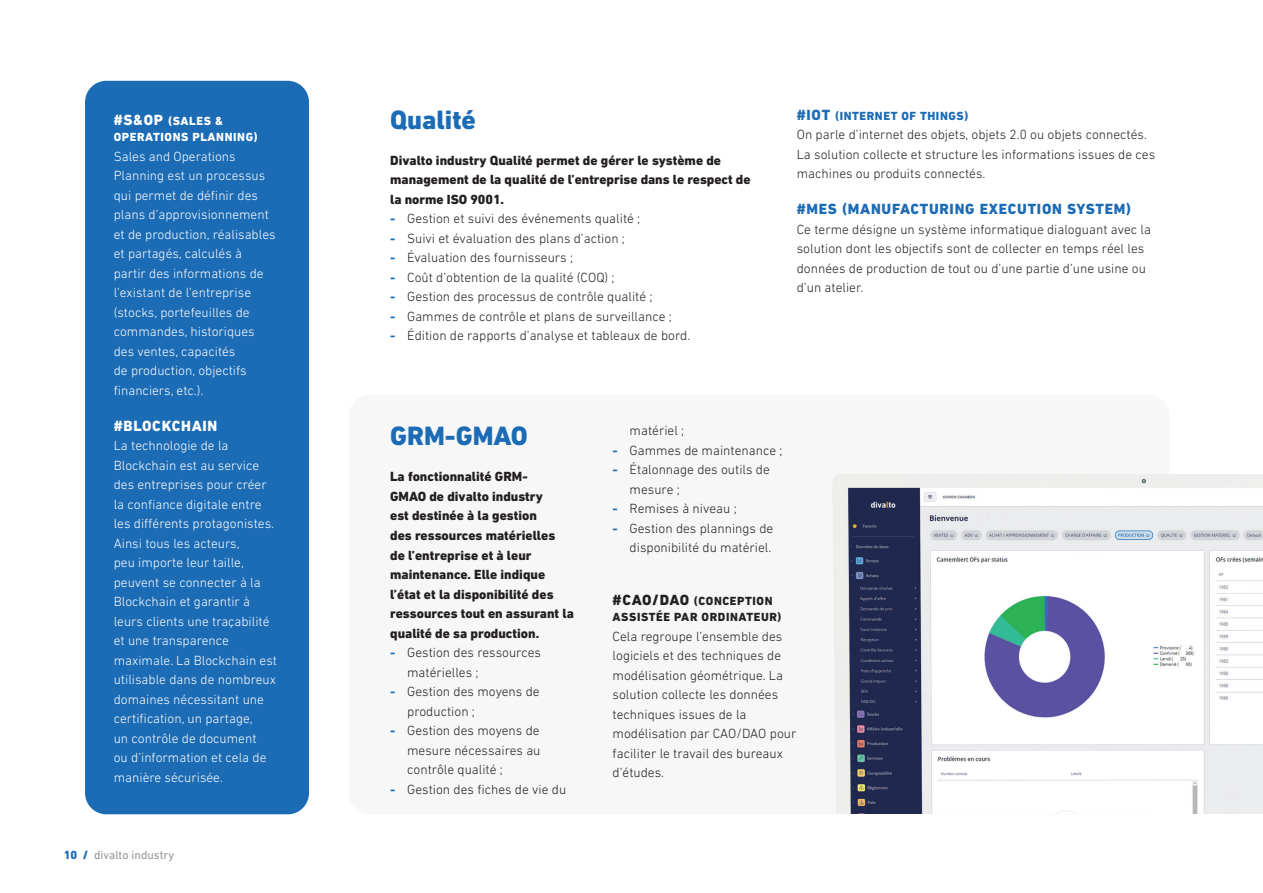
<style>
.page{position:relative;width:1263px;height:893px;background:#fff}
.page>*{position:absolute;margin:0;border:0;box-sizing:border-box;transform-origin:0 0}
.soustitre_MAJ{font:800 27px "DIN Next LT Pro";color:#1b6bb5}
.soustitre_MAJ-2{font:800 15px "DIN Next LT Pro";letter-spacing:.05em;color:#1b6bb5}
.soustitre_MAJ-3{font:800 15px "DIN Next LT Pro";letter-spacing:.05em;color:#fff}
.texte{font:300 13.5px/19.5px "DIN Next LT Pro";color:#231f20}
.texte-2{font:300 13.5px/19.5px "DIN Next LT Pro";color:#fff}
.intro_medium_bold{font:800 13.5px/19.5px "DIN Next LT Pro";color:#231f20}
.soustitre_MAJ-4{font:800 12px/16.5px "DIN Next LT Pro";letter-spacing:.05em;color:#231f20}
.soustitre_MAJ-5{font:800 12px/16.5px "DIN Next LT Pro";letter-spacing:.05em;color:#fff}
.soustitre_MAJ-6{font:800 12px "DIN Next LT Pro";letter-spacing:.05em;color:#1b6bb5}
.t1{font:12px "DIN Next LT Pro";color:#939598}
.s1{font-size:15px}
.s2{font-weight:800;color:#1b6bb5}
.s3{font-weight:700;color:#1b6bb5}
</style>
<div class="page">
<div style="left:349px;top:395px;width:820px;height:419px;background:#f7f7f8;border-radius:21px"></div>
<div style="left:85px;top:81px;width:224px;height:733px;background:#1b6bb5;border-radius:21px"></div>
<img style="left:833px;top:474px;width:430px;height:339px">
<p class="soustitre_MAJ-5" style="left:114px;top:112px;width:145px"><span class="s1">#S&amp;OP</span> (SALES &amp;<br>OPERATIONS PLANNING)</p>
<p class="texte-2" style="left:114px;top:146px;width:163px">Sales and Operations<br>Planning est un processus qui permet de définir des plans d’approvisionnement et de production, réalisables et partagés, calculés à partir des informations de l’existant de l’entreprise (stocks, portefeuilles de commandes, historiques des ventes, capacités<br>de production, objectifs financiers, etc.).</p>
<p class="soustitre_MAJ-3" style="left:114px;top:417px;width:105px">#BLOCKCHAIN</p>
<p class="texte-2" style="left:114px;top:436px;width:165px">La technologie de la<br>Blockchain est au service des entreprises pour créer la confiance digitale entre les différents protagonistes.<br>Ainsi tous les acteurs,<br>peu importe leur taille, peuvent se connecter à la<br>Blockchain et garantir à leurs clients une traçabilité et une transparence maximale. La Blockchain est utilisable dans de nombreux domaines nécessitant une certification, un partage,<br>un contrôle de document<br>ou d’information et cela de manière sécurisée.</p>
<p class="t1" style="left:64px;top:848px;width:112px"><span class="s2">10 /</span> divalto industry</p>
<p class="soustitre_MAJ" style="left:390px;top:104px;width:87px">Qualité</p>
<p class="intro_medium_bold" style="left:390px;top:150px;width:362px">Divalto industry Qualité permet de gérer le système de management de la qualité de l’entreprise dans le respect de la norme ISO 9001.</p>
<p class="texte" style="left:390px;top:209px;width:252px"><span class="s3">-</span> Gestion et suivi des événements qualité ;</p>
<p class="texte" style="left:390px;top:228px;width:236px"><span class="s3">-</span> Suivi et évaluation des plans d’action ;</p>
<p class="texte" style="left:390px;top:248px;width:184px"><span class="s3">-</span> Évaluation des fournisseurs ;</p>
<p class="texte" style="left:390px;top:267px;width:226px"><span class="s3">-</span> Coût d’obtention de la qualité (COQ) ;</p>
<p class="texte" style="left:390px;top:287px;width:264px"><span class="s3">-</span> Gestion des processus de contrôle qualité ;</p>
<p class="texte" style="left:390px;top:306px;width:283px"><span class="s3">-</span> Gammes de contrôle et plans de surveillance ;</p>
<p class="texte" style="left:390px;top:326px;width:302px"><span class="s3">-</span> Édition de rapports d’analyse et tableaux de bord.</p>
<p class="soustitre_MAJ-6" style="left:797px;top:109px;width:173px"><span class="s1">#IOT</span> (INTERNET OF THINGS)</p>
<p class="texte" style="left:797px;top:125px;width:360px">On parle d’internet des objets, objets 2.0 ou objets connectés.<br>La solution collecte et structure les informations issues de ces machines ou produits connectés.</p>
<p class="soustitre_MAJ-2" style="left:797px;top:200px;width:336px">#MES (MANUFACTURING EXECUTION SYSTEM)</p>
<p class="texte" style="left:797px;top:219px;width:356px">Ce terme désigne un système informatique dialoguant avec la solution dont les objectifs sont de collecter en temps réel les données de production de tout ou d’une partie d’une usine ou d’un atelier.</p>
<p class="soustitre_MAJ" style="left:390px;top:420px;width:139px">GRM-GMAO</p>
<p class="intro_medium_bold" style="left:390px;top:467px;width:185px">La fonctionnalité GRM-<br>GMAO de divalto industry<br>est destinée à la gestion<br>des ressources matérielles<br>de l’entreprise et à leur maintenance. Elle indique l’état et la disponibilité des ressources tout en assurant la qualité de sa production.</p>
<p class="texte" style="left:407px;top:642px;width:135px;text-indent:-17px"><span class="s3">-</span> Gestion des ressources matérielles ;</p>
<p class="texte" style="left:407px;top:681px;width:134px;text-indent:-17px"><span class="s3">-</span> Gestion des moyens de production ;</p>
<p class="texte" style="left:407px;top:720px;width:135px;text-align:justify;text-indent:-17px"><span class="s3">-</span> Gestion des moyens de mesure nécessaires au contrôle qualité ;</p>
<p class="texte" style="left:390px;top:779px;width:178px"><span class="s3">-</span> Gestion des fiches de vie du</p>
<p class="texte" style="left:630px;top:421px;width:56px">matériel ;</p>
<p class="texte" style="left:613px;top:440px;width:171px"><span class="s3">-</span> Gammes de maintenance ;</p>
<p class="texte" style="left:630px;top:460px;width:142px;text-indent:-17px"><span class="s3">-</span> Étalonnage des outils de mesure ;</p>
<p class="texte" style="left:613px;top:499px;width:126px"><span class="s3">-</span> Remises à niveau ;</p>
<p class="texte" style="left:613px;top:518px;width:162px;text-align:right"><span class="s3">-</span> Gestion des plannings de disponibilité du matériel.</p>
<p class="soustitre_MAJ-4" style="left:613px;top:592px;width:170px"><span class="s1">#CAO/DAO</span> (CONCEPTION<br>ASSISTÉE PAR ORDINATEUR)</p>
<p class="texte" style="left:613px;top:626px;width:185px">Cela regroupe l’ensemble des logiciels et des techniques de modélisation géométrique. La solution collecte les données techniques issues de la modélisation par CAO/DAO pour faciliter le travail des bureaux d’études.</p>
</div>
